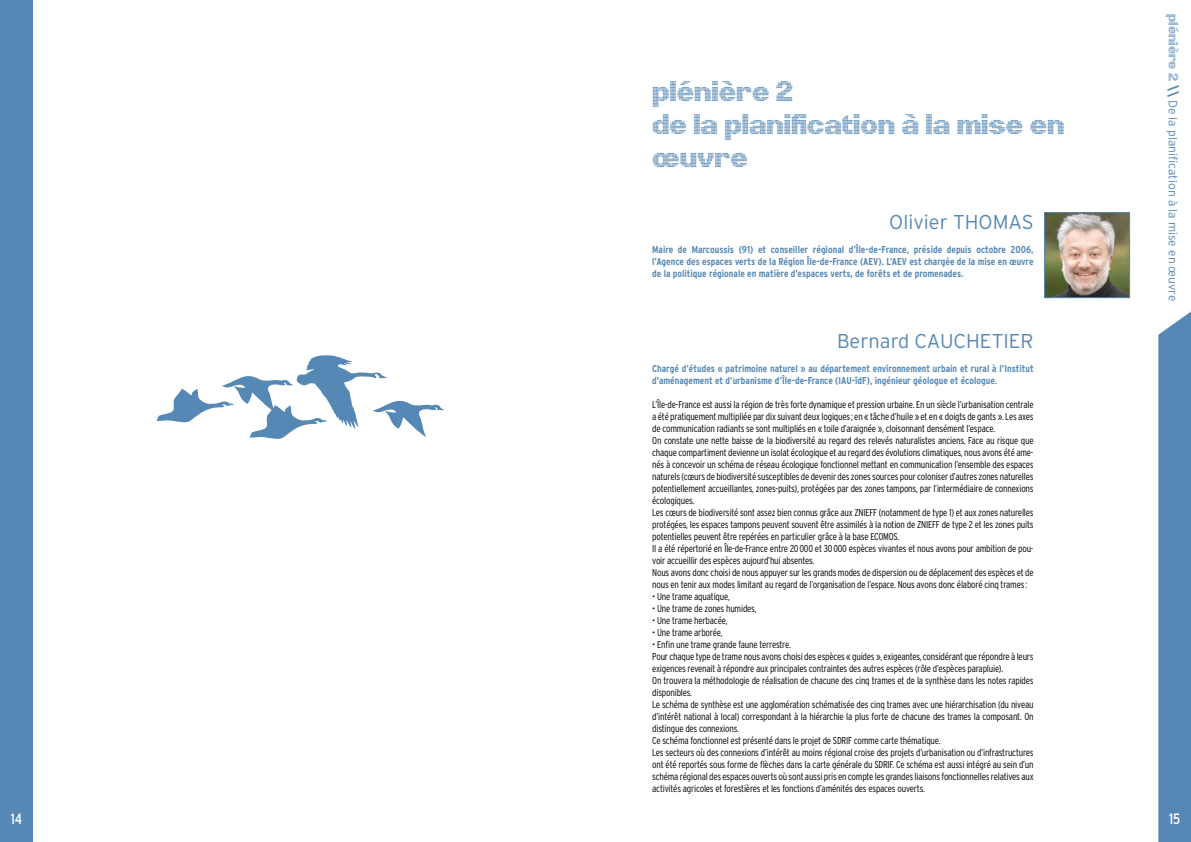
<style>
.page{position:relative;width:1191px;height:842px;background:#fff}
.page>*{position:absolute;margin:0;border:0;box-sizing:border-box;transform-origin:0 0}
.t1{font:700 27.5px/33px "Linotype Punkt";color:#5688b5}
.t2{font:300 20px "Interstate";color:#5688b5}
.t3{font:condensed 15px "Interstate";color:#fff}
.t4{font:300 12px "Interstate";color:#5688b5}
.t5{font:300 condensed 10px/12px "Interstate";letter-spacing:-.02em;color:#000}
.t6{font:700 condensed 10px/12px "Interstate";color:#5688b5;text-align:justify}
.s1{font-family:"Linotype Punkt";font-weight:700;font-size:13px}
.s2{font-weight:700;font-size:13px}
</style>
<div class="page">
<div style="left:0;top:0;width:33px;height:842px;background:#5688b5"></div>
<div style="left:1158px;top:312px;width:33px;height:530px;background:#5688b5"></div>
<svg style="left:156px;top:355px;width:288px;height:84px"></svg>
<img style="left:1046px;top:214px;width:81px;height:82px">
<div style="left:1044px;top:212px;width:85px;height:86px;border:1px solid #5688b5"></div>
<h1 class="t1" style="left:652px;top:78px;width:414px">Plénière 2<br>De la planification à la mise en œuvre</h1>
<h2 class="t2" style="left:889px;top:211px;width:146px">Olivier THOMAS</h2>
<p class="t6" style="left:652px;top:244px;width:383px">Maire de Marcoussis (91) et conseiller régional d’Île-de-France, préside depuis octobre 2006, l’Agence des espaces verts de la Région Île-de-France (AEV). L’AEV est chargée de la mise en œuvre de la politique régionale en matière d’espaces verts, de forêts et de promenades.</p>
<h2 class="t2" style="left:837px;top:330px;width:198px">Bernard CAUCHETIER</h2>
<p class="t6" style="left:652px;top:362px;width:383px">Chargé d’études « patrimoine naturel » au département environnement urbain et rural à l’Institut d’aménagement et d’urbanisme d’Île-de-France (IAU-îdF), ingénieur géologue et écologue.</p>
<p class="t5" style="left:652px;top:398px;width:383px">L’Île-de-France est aussi la région de très forte dynamique et pression urbaine. En un siècle l’urbanisation centrale a été pratiquement multipliée par dix suivant deux logiques; en « tâche d’huile » et en « doigts de gants ». Les axes de communication radiants se sont multipliés en « toile d’araignée », cloisonnant densément l’espace.<br>On constate une nette baisse de la biodiversité au regard des relevés naturalistes anciens. Face au risque que chaque compartiment devienne un isolat écologique et au regard des évolutions climatiques, nous avons été ame&shy;nés à concevoir un schéma de réseau écologique fonctionnel mettant en communication l’ensemble des espaces naturels (cœurs de biodiversité susceptibles de devenir des zones sources pour coloniser d’autres zones naturelles potentiellement accueillantes, zones-puits), protégées par des zones tampons, par l’intermédiaire de connexions écologiques.<br>Les cœurs de biodiversité sont assez bien connus grâce aux ZNIEFF (notamment de type 1) et aux zones naturelles protégées, les espaces tampons peuvent souvent être assimilés à la notion de ZNIEFF de type 2 et les zones puits potentielles peuvent être repérées en particulier grâce à la base ECOMOS.<br>Il a été répertorié en Île-de-France entre 20000 et 30000 espèces vivantes et nous avons pour ambition de pou&shy;voir accueillir des espèces aujourd’hui absentes.<br>Nous avons donc choisi de nous appuyer sur les grands modes de dispersion ou de déplacement des espèces et de nous en tenir aux modes limitant au regard de l’organisation de l’espace. Nous avons donc élaboré cinq trames:</p>
<p class="t5" style="left:652px;top:590px;width:79px">• Une trame aquatique,</p>
<p class="t5" style="left:652px;top:602px;width:106px">• Une trame de zones humides,</p>
<p class="t5" style="left:652px;top:614px;width:77px">• Une trame herbacée,</p>
<p class="t5" style="left:652px;top:626px;width:72px">• Une trame arborée,</p>
<p class="t5" style="left:652px;top:638px;width:383px">• Enfin une trame grande faune terrestre.<br>Pour chaque type de trame nous avons choisi des espèces « guides », exigeantes, considérant que répondre à leurs exigences revenait à répondre aux principales contraintes des autres espèces (rôle d’espèces parapluie).<br>On trouvera la méthodologie de réalisation de chacune des cinq trames et de la synthèse dans les notes rapides disponibles.<br>Le schéma de synthèse est une agglomération schématisée des cinq trames avec une hiérarchisation (du niveau d’intérêt national à local) correspondant à la hiérarchie la plus forte de chacune des trames la composant. On distingue des connexions.<br>Ce schéma fonctionnel est présenté dans le projet de SDRIF comme carte thématique.<br>Les secteurs où des connexions d’intérêt au moins régional croise des projets d’urbanisation ou d’infrastructures ont été reportés sous forme de flèches dans la carte générale du SDRIF. Ce schéma est aussi intégré au sein d’un schéma régional des espaces ouverts où sont aussi pris en compte les grandes liaisons fonctionnelles relatives aux activités agricoles et forestières et les fonctions d’aménités des espaces ouverts.</p>
<p class="t4" style="left:1180px;top:14px;width:289px;rotate:90deg"><span class="s1">Plénière 2</span> <span class="s2">\\</span> De la planification à la mise en œuvre</p>
<h3 class="t3" style="left:11px;top:810px;width:13px">14</h3>
<h3 class="t3" style="left:1169px;top:810px;width:13px">15</h3>
</div>
